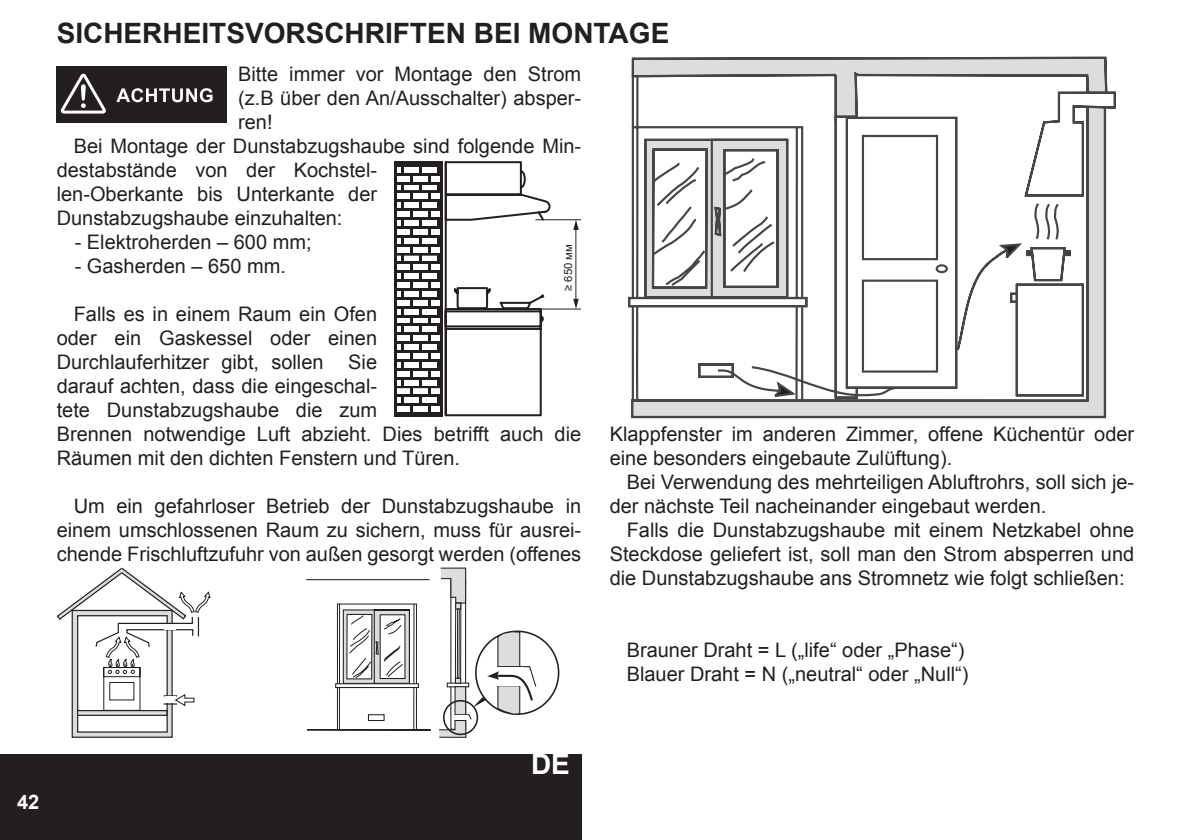
<style>
.page{position:relative;width:1191px;height:840px;background:#fff}
.page>*{position:absolute;margin:0;border:0;box-sizing:border-box;transform-origin:0 0}
.t1{font:700 28px "Arial";color:#231f20}
.t2{font:700 28px "Arial";color:#fff}
.t3{font:20px/24px "Arial";color:#231f20}
.t4{font:700 20px "Arial";color:#fff}
.t5{font:11.2px "Arial";color:#231f20}
</style>
<div class="page">
<div style="left:0;top:754px;width:581px;height:85px;background:#231f20"></div>
<div style="left:57px;top:66px;width:170px;height:57px;background:#231f20"></div>
<svg style="left:116px;top:88px;width:96px;height:14px"></svg>
<svg style="left:61px;top:74px;width:45px;height:39px"></svg>
<hr style="left:536px;top:219px;width:45px;height:1px;background:#231f20">
<hr style="left:537px;top:308px;width:44px;height:1px;background:#231f20">
<hr style="left:575px;top:228px;width:1px;height:72px;background:#231f20">
<svg style="left:573px;top:220px;width:6px;height:10px"></svg>
<svg style="left:573px;top:299px;width:6px;height:10px"></svg>
<svg style="left:394px;top:161px;width:157px;height:255px"></svg>
<hr style="left:395px;top:414px;width:46px;height:2px;background:#231f20">
<hr style="left:395px;top:161px;width:46px;height:2px;background:#231f20">
<svg style="left:74px;top:711px;width:97px;height:24px"></svg>
<div style="left:77px;top:614px;width:91px;height:118px;background:#fff;border:1px solid #231f20"></div>
<svg style="left:77px;top:711px;width:90px;height:4px"></svg>
<svg style="left:57px;top:567px;width:153px;height:144px"></svg>
<svg style="left:307px;top:603px;width:124px;height:127px"></svg>
<svg style="left:368px;top:713px;width:16px;height:7px"></svg>
<svg style="left:335px;top:682px;width:84px;height:5px"></svg>
<svg style="left:461px;top:608px;width:1px;height:22px"></svg>
<div style="left:450px;top:577px;width:16px;height:152px;border:1px solid #231f20"></div>
<div style="left:455px;top:602px;width:6px;height:80px;border:1px solid #231f20"></div>
<svg style="left:440px;top:567px;width:27px;height:41px"></svg>
<div style="left:455px;top:602px;width:6px;height:7px;border:1px solid #231f20"></div>
<div style="left:457px;top:608px;width:2px;height:70px;border:1px solid #231f20"></div>
<hr style="left:306px;top:578px;width:123px;height:2px;background:#231f20">
<svg style="left:439px;top:630px;width:98px;height:107px"></svg>
<svg style="left:631px;top:399px;width:476px;height:19px"></svg>
<svg style="left:628px;top:57px;width:487px;height:342px"></svg>
<svg style="left:630px;top:74px;width:169px;height:325px"></svg>
<h1 class="t1" style="left:57px;top:15px;width:145px">SICHERHEITSVORS</h1>
<h1 class="t1" style="left:324px;top:15px;width:105px">CHRIFTEN</h1>
<h1 class="t1" style="left:474px;top:15px;width:98px">BEI MONTAGE</h1>
<p class="t3" style="left:238px;top:62px;width:344px">Bitte immer vor Montage den Strom</p>
<p class="t3" style="left:238px;top:86px;width:344px">(z.B über den An/Ausschalter) absper-</p>
<p class="t3" style="left:238px;top:110px;width:36px">ren!</p>
<p class="t3" style="left:74px;top:134px;width:509px">Bei Montage der Dunstabzugshaube sind folgende Min-</p>
<p class="t3" style="left:57px;top:158px;width:322px">destabstände von der Kochstel-</p>
<p class="t3" style="left:57px;top:182px;width:322px">len-Oberkante bis Unterkante der</p>
<p class="t3" style="left:57px;top:206px;width:287px">Dunstabzugshaube einzuhalten:</p>
<p class="t3" style="left:75px;top:230px;width:238px">- Elektroherden – 600 mm;</p>
<p class="t3" style="left:75px;top:254px;width:213px">- Gasherden – 650 mm.</p>
<p class="t3" style="left:57px;top:302px;width:526px;text-indent:17px">Falls es in einem Raum ein Ofen<br>oder ein Gaskessel oder einen<br>Durchlauferhitzer gibt, sollen Sie<br>darauf achten, dass die eingeschal-<br>tete Dunstabzugshaube die zum<br>Brennen notwendige Luft abzieht. Dies betrifft auch die Räumen mit den dichten Fenstern und Türen.</p>
<p class="t3" style="left:57px;top:494px;width:526px;text-align:justify;text-indent:17px">Um ein gefahrloser Betrieb der Dunstabzugshaube in einem umschlossenen Raum zu sichern, muss für ausrei&shy;chende Frischluftzufuhr von außen gesorgt werden (offenes</p>
<p class="t5" style="left:561px;top:291px;width:48px;rotate:-90deg">≥ 650 мм</p>
<p class="t3" style="left:609px;top:422px;width:526px">Klappfenster im anderen Zimmer, offene Küchentür oder eine besonders eingebaute Zulüftung).</p>
<p class="t3" style="left:609px;top:470px;width:526px;text-indent:17px">Bei Verwendung des mehrteiligen Abluftrohrs, soll sich je&shy;der nächste Teil nacheinander eingebaut werden.</p>
<p class="t3" style="left:609px;top:518px;width:526px;text-align:justify;text-indent:17px">Falls die Dunstabzugshaube mit einem Netzkabel ohne Steckdose geliefert ist, soll man den Strom absperren und die Dunstabzugshaube ans Stromnetz wie folgt schließen:</p>
<p class="t3" style="left:626px;top:638px;width:343px">Brauner Draht = L („life“ oder „Phase“)<br>Blauer Draht = N („neutral“ oder „Null“)</p>
<p class="t4" style="left:17px;top:788px;width:24px">42</p>
<h1 class="t2" style="left:531px;top:744px;width:40px">DE</h1>
</div>
